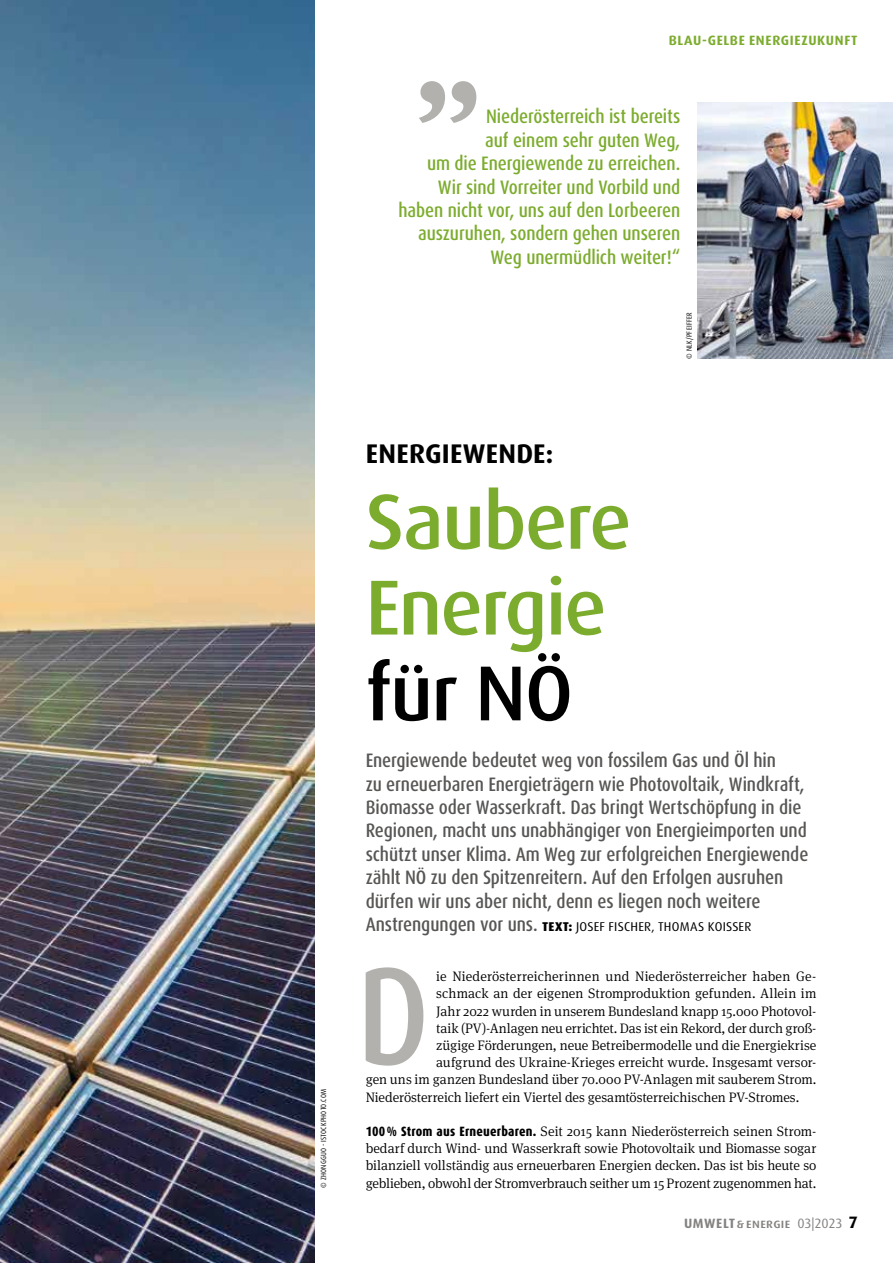
<style>
.page{position:relative;width:893px;height:1263px;background:#fff}
.page>*{position:absolute;margin:0;border:0;box-sizing:border-box;transform-origin:0 0}
.t1{font:500 condensed 138.75px "Dax Pro";color:#b2b1ad}
.t2{font:500 78px/85.8px "Dax Pro";letter-spacing:-.02em;color:#7cac2e}
.t3{font:500 78px "Dax Pro";color:#000}
.t4{font:700 27px "Dax Pro";letter-spacing:.01em;color:#000}
.t5{font:500 condensed 19.5px/23.4px "Dax Pro";letter-spacing:-.005em;color:#585654}
.t6{font:500 condensed 19.5px/23.4px "Dax Pro";letter-spacing:-.005em;color:#7cac2e;text-align:right}
.t7{font:300 13.8px/17.2px "Meta Serif Pro";letter-spacing:-.005em;color:#000;text-align:justify}
.t8{font:700 13.5px "Dax Pro";letter-spacing:.05em;color:#7cac2e}
.t9{font:500 13.5px "Dax Pro";letter-spacing:.025em;color:#848280}
.t10{font:12.75px "Dax Pro";letter-spacing:.015em;color:#000}
.t11{font:condensed 7.5px "Dax Pro";letter-spacing:.035em;color:#000}
.s1{font-weight:500;font-stretch:condensed;font-size:19.5px;color:#585654}
.s2{font-weight:800}
.s3{font-family:"Dax Pro";font-weight:800;font-stretch:condensed;font-size:13.5px}
.s4{font-weight:700}
.s5{font-weight:400}
.s6{font-weight:700;font-size:16.5px;color:#000}
</style>
<div class="page">
<svg style="left:419px;top:81px;width:57px;height:42px"></svg>
<img style="left:697px;top:102px;width:196px;height:257px">
<img style="left:0;top:0;width:315px;height:1263px">
<p class="t11" style="left:319px;top:1188px;width:100px;rotate:-90deg">© ZHONGGUO - ISTOCKPHOTO.COM</p>
<p class="t8" style="left:669px;top:32px;width:190px">BLAU-GELBE ENERGIEZUKUNFT</p>
<h3 class="t6" style="left:399px;top:105px;width:283px">Niederösterreich ist bereits<br>auf einem sehr guten Weg,<br>um die Energiewende zu erreichen.<br>Wir sind Vorreiter und Vorbild und haben nicht vor, uns auf den Lorbeeren auszuruhen, sondern gehen unseren<br>Weg unermüdlich weiter!“</h3>
<p class="t11" style="left:684px;top:359px;width:48px;rotate:-90deg">© NLK/PFEIFFER</p>
<h3 class="t4" style="left:366px;top:436px;width:189px">ENERGIEWENDE:</h3>
<h2 class="t2" style="left:366px;top:479px;width:267px">Saubere<br>Energie</h2>
<h2 class="t3" style="left:366px;top:643px;width:209px">für NÖ</h2>
<p class="t5" style="left:366px;top:749px;width:444px">Energiewende bedeutet weg von fossilem Gas und Öl hin<br>zu erneuerbaren Energieträgern wie Photovoltaik, Windkraft, Biomasse oder Wasserkraft. Das bringt Wertschöpfung in die Regionen, macht uns unabhängiger von Energieimporten und schützt unser Klima. Am Weg zur erfolgreichen Energiewende zählt NÖ zu den Spitzenreitern. Auf den Erfolgen ausruhen dürfen wir uns aber nicht, denn es liegen noch weitere</p>
<p class="t10" style="left:366px;top:918px;width:387px"><span class="s1">Anstrengungen vor uns.</span> <span class="s2">TEXT:</span> JOSEF FISCHER, THOMAS KOISSER</p>
<h1 class="t1" style="left:357px;top:927px;width:75px">D</h1>
<p class="t7" style="left:436px;top:967px;width:382px">ie Niederösterreicherinnen und Niederösterreicher haben Ge-</p>
<p class="t7" style="left:436px;top:984px;width:382px">schmack an der eigenen Stromproduktion gefunden. Allein im</p>
<p class="t7" style="left:436px;top:1001px;width:382px">Jahr 2022 wurden in unserem Bundesland knapp 15.000 Photovol-</p>
<p class="t7" style="left:436px;top:1019px;width:382px">taik (PV)-Anlagen neu errichtet. Das ist ein Rekord, der durch groß-</p>
<p class="t7" style="left:436px;top:1036px;width:382px">zügige Förderungen, neue Betreibermodelle und die Energiekrise</p>
<p class="t7" style="left:436px;top:1053px;width:382px">aufgrund des Ukraine-Krieges erreicht wurde. Insgesamt versor-</p>
<p class="t7" style="left:366px;top:1070px;width:452px">gen uns im ganzen Bundesland über 70.000 PV-Anlagen mit sauberem Strom.</p>
<p class="t7" style="left:366px;top:1087px;width:435px">Niederösterreich liefert ein Viertel des gesamtösterreichischen PV-Stromes.</p>
<p class="t7" style="left:366px;top:1122px;width:452px"><span class="s3">100% Strom aus Erneuerbaren.</span> Seit 2015 kann Niederösterreich seinen Strom&shy;bedarf durch Wind- und Wasserkraft sowie Photovoltaik und Biomasse sogar bilanziell vollständig aus erneuerbaren Energien decken. Das ist bis heute so geblieben, obwohl der Stromverbrauch seither um 15 Prozent zugenommen hat.</p>
<p class="t9" style="left:684px;top:1215px;width:175px"><span class="s4">UMWELT</span>&amp; energie <span class="s5">03|2023</span> <span class="s6">7</span></p>
</div>
